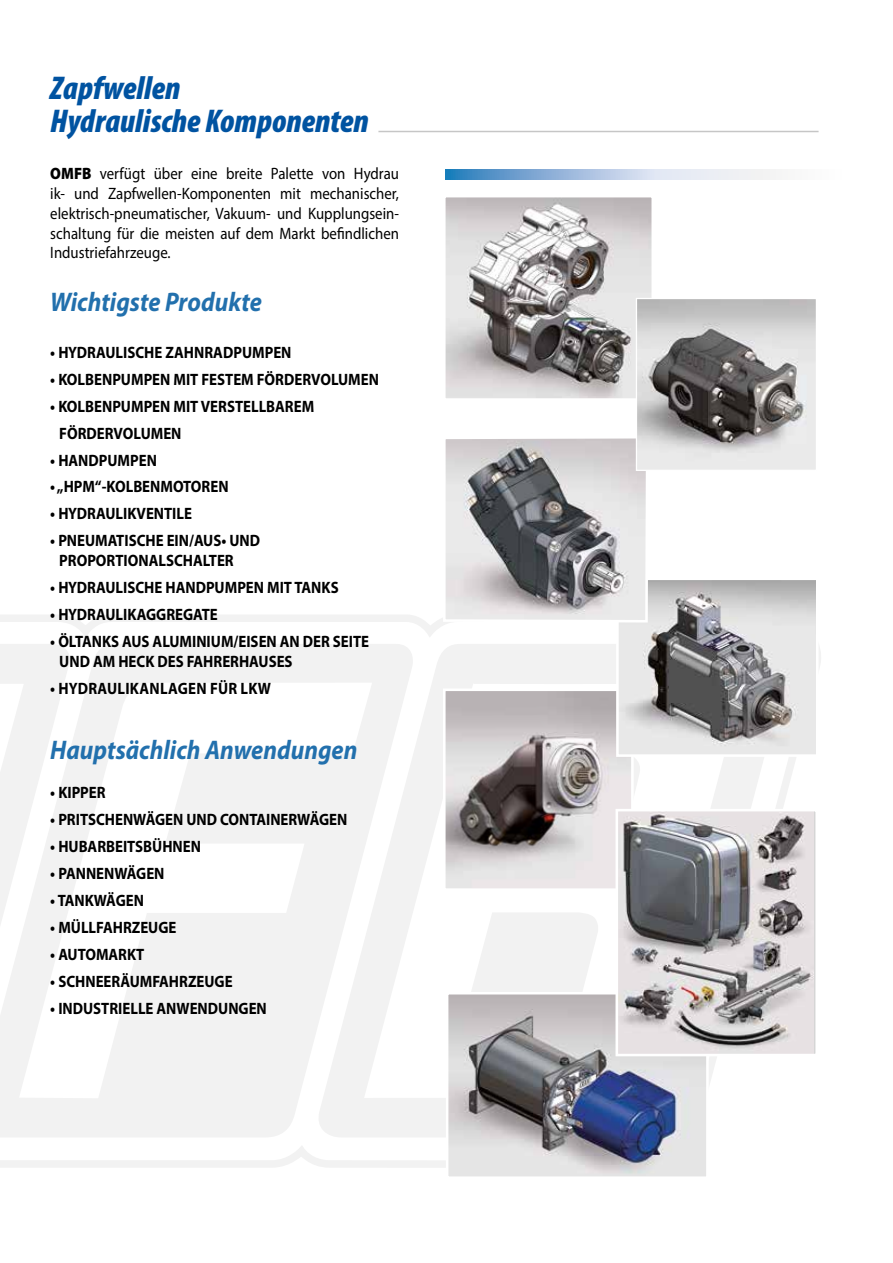
<style>
.page{position:relative;width:893px;height:1263px;background:#fff}
.page>*{position:absolute;margin:0;border:0;box-sizing:border-box;transform-origin:0 0}
.t1{font:italic 900 condensed 33px/33px "Myriad Pro";color:#0053a1}
.t2{font:italic 700 27px "Myriad Pro";color:#2270ad;scale:.9 1}
.t3{font:700 16.5px/19.8px "Myriad Pro";color:#000;scale:.9 1}
.t4{font:16.5px/19.8px "Myriad Pro";color:#000;text-align:justify;scale:.9 1}
.t5{font:700 16.5px "Myriad Pro";letter-spacing:.02em;color:#000;scale:.9 1}
.s1{font-weight:900}
</style>
<div class="page">
<svg style="left:0;top:615px;width:821px;height:553px"></svg>
<svg style="left:71px;top:643px;width:245px;height:495px"></svg>
<svg style="left:316px;top:643px;width:473px;height:495px"></svg>
<svg style="left:71px;top:682px;width:301px;height:416px;fill:#f2f2f2"></svg>
<svg style="left:364px;top:683px;width:373px;height:417px"></svg>
<svg style="left:0;top:643px;width:71px;height:495px"></svg>
<img style="left:450px;top:996px;width:255px;height:179px">
<div style="left:446px;top:992px;width:263px;height:187px;border:3px solid #fff"></div>
<img style="left:447px;top:692px;width:183px;height:195px">
<div style="left:443px;top:688px;width:191px;height:203px;border:3px solid #fff"></div>
<img style="left:620px;top:581px;width:195px;height:172px">
<div style="left:616px;top:577px;width:203px;height:180px;border:3px solid #fff"></div>
<img style="left:447px;top:199px;width:203px;height:198px">
<div style="left:443px;top:195px;width:211px;height:206px;border:3px solid #fff"></div>
<svg style="left:442px;top:438px;width:208px;height:186px;background:#afaeb0"></svg>
<img style="left:638px;top:300px;width:177px;height:169px">
<div style="left:636px;top:298px;width:181px;height:173px;border:1px solid #fff"></div>
<img style="left:619px;top:813px;width:195px;height:239px">
<div style="left:615px;top:809px;width:203px;height:247px;border:3px solid #fff"></div>
<svg style="left:446px;top:169px;width:330px;height:10px;background:#acc6e1"></svg>
<hr style="left:378px;top:131px;width:441px;height:1px;background:#c6c6c6">
<h1 class="t1" style="left:50px;top:71px;width:320px">Zapfwellen<br>Hydraulische Komponenten</h1>
<p class="t4" style="left:50px;top:164px;width:389px"><span class="s1">OMFB</span> verfügt über eine breite Palette von Hydrau ik- und Zapfwellen-Komponenten mit mechanischer, elektrisch-pneumatischer, Vakuum- und Kupplungsein&shy;schaltung für die meisten auf dem Markt befindlichen Industriefahrzeuge.</p>
<h2 class="t2" style="left:50px;top:284px;width:237px">Wichtigste Produkte</h2>
<p class="t3" style="left:50px;top:341px;width:269px">• HYDRAULISCHE ZAHNRADPUMPEN</p>
<p class="t3" style="left:50px;top:368px;width:367px">• KOLBENPUMPEN MIT FESTEM FÖRDERVOLUMEN</p>
<p class="t3" style="left:59px;top:392px;width:285px;line-height:27px;text-indent:-9px">• KOLBENPUMPEN MIT VERSTELLBAREM<br>FÖRDERVOLUMEN</p>
<p class="t3" style="left:50px;top:449px;width:120px">• HANDPUMPEN</p>
<p class="t3" style="left:50px;top:476px;width:200px">• „HPM“-KOLBENMOTOREN</p>
<p class="t3" style="left:50px;top:503px;width:159px">• HYDRAULIKVENTILE</p>
<p class="t3" style="left:59px;top:530px;width:225px;text-indent:-9px">• PNEUMATISCHE EIN/AUS• UND<br>PROPORTIONALSCHALTER</p>
<p class="t3" style="left:50px;top:577px;width:322px">• HYDRAULISCHE HANDPUMPEN MIT TANKS</p>
<p class="t3" style="left:50px;top:604px;width:188px">• HYDRAULIKAGGREGATE</p>
<p class="t3" style="left:59px;top:631px;width:346px;text-indent:-9px">• ÖLTANKS AUS ALUMINIUM/EISEN AN DER SEITE<br>UND AM HECK DES FAHRERHAUSES</p>
<p class="t5" style="left:50px;top:678px;width:247px">• HYDRAULIKANLAGEN FÜR LKW</p>
<h2 class="t2" style="left:50px;top:732px;width:343px">Hauptsächlich Anwendungen</h2>
<p class="t3" style="left:50px;top:782px;width:63px">• KIPPER</p>
<p class="t3" style="left:50px;top:809px;width:331px">• PRITSCHENWÄGEN UND CONTAINERWÄGEN</p>
<p class="t3" style="left:50px;top:836px;width:169px">• HUBARBEITSBÜHNEN</p>
<p class="t3" style="left:50px;top:863px;width:128px">• PANNENWÄGEN</p>
<p class="t3" style="left:50px;top:890px;width:106px">• TANKWÄGEN</p>
<p class="t3" style="left:50px;top:917px;width:142px">• MÜLLFAHRZEUGE</p>
<p class="t3" style="left:50px;top:944px;width:106px">• AUTOMARKT</p>
<p class="t3" style="left:50px;top:971px;width:204px">• SCHNEERÄUMFAHRZEUGE</p>
<p class="t3" style="left:50px;top:998px;width:242px">• INDUSTRIELLE ANWENDUNGEN</p>
</div>
